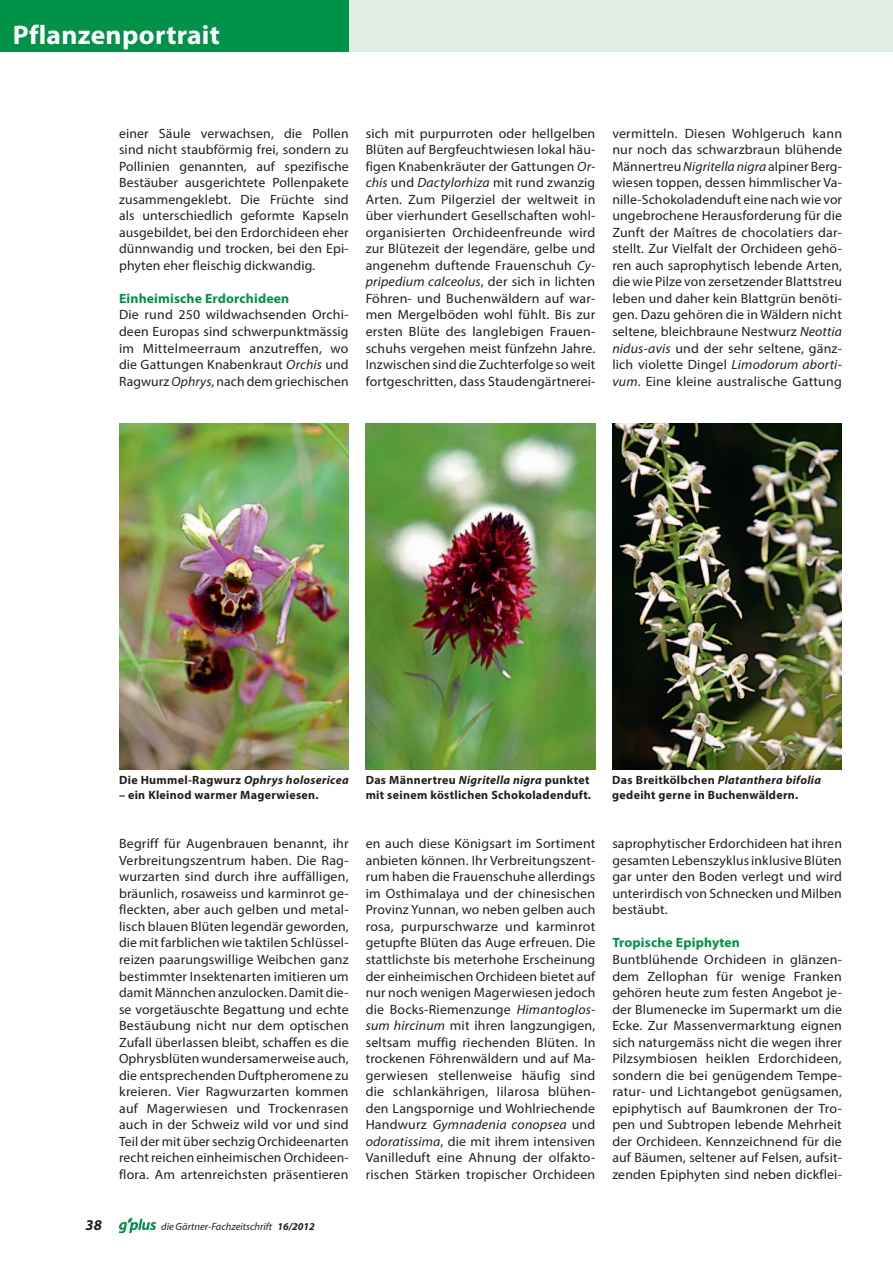
<style>
.page{position:relative;width:893px;height:1263px;background:#fff}
.page>*{position:absolute;margin:0;border:0;box-sizing:border-box;transform-origin:0 0}
.t1{font:700 27px "Myriad Pro";letter-spacing:.01em;color:#fff}
.t2{font:italic 700 15px "Myriad Pro";color:#231f20}
.t3{font:13.5px/16.5px "Myriad Pro";letter-spacing:.01em;color:#231f20;text-align:justify}
.t4{font:700 13.5px "Myriad Pro";letter-spacing:.01em;color:#009247}
.t5{font:700 12px/14.2px "Myriad Pro";letter-spacing:.025em;color:#231f20}
.t6{font:italic 10.5px "Myriad Pro";color:#231f20}
.s1{font-style:italic}
.s2{font-weight:700}
</style>
<div class="page">
<svg style="left:119px;top:1218px;width:37px;height:15px"></svg>
<div style="left:349px;top:0;width:544px;height:51px;background:#e0eee4"></div>
<div style="left:0;top:0;width:349px;height:51px;background:#009247"></div>
<img style="left:612px;top:423px;width:230px;height:347px">
<img style="left:366px;top:423px;width:229px;height:347px">
<img style="left:119px;top:423px;width:230px;height:347px">
<h1 class="t1" style="left:13px;top:17px;width:209px">Pflanzenportrait</h1>
<p class="t3" style="left:119px;top:125px;width:231px">einer Säule verwachsen, die Pollen sind nicht staubförmig frei, sondern zu Pollinien genannten, auf spezifische Bestäuber ausgerichtete Pollenpakete zusammengeklebt. Die Früchte sind als unterschiedlich geformte Kapseln ausgebildet, bei den Erdorchideen eher dünnwandig und trocken, bei den Epi&shy;phyten eher fleischig dickwandig.</p>
<p class="t4" style="left:119px;top:290px;width:172px">Einheimische Erdorchideen</p>
<p class="t3" style="left:119px;top:306px;width:231px">Die rund 250 wildwachsenden Orchi&shy;deen Europas sind schwerpunktmässig im Mittelmeerraum anzutreffen, wo die Gattungen Knabenkraut <span class="s1">Orchis</span> und Ragwurz <span class="s1">Ophrys</span>, nach dem griechischen</p>
<p class="t3" style="left:366px;top:125px;width:231px">sich mit purpurroten oder hellgelben Blüten auf Bergfeuchtwiesen lokal häu&shy;figen Knabenkräuter der Gattungen <span class="s1">Or&shy;chis</span> und <span class="s1">Dactylorhiza</span> mit rund zwanzig Arten. Zum Pilgerziel der weltweit in über vierhundert Gesellschaften wohl&shy;organisierten Orchideenfreunde wird zur Blütezeit der legendäre, gelbe und angenehm duftende Frauenschuh <span class="s1">Cy&shy;pripedium calceolus</span>, der sich in lichten Föhren- und Buchenwäldern auf war&shy;men Mergelböden wohl fühlt. Bis zur ersten Blüte des langlebigen Frauen&shy;schuhs vergehen meist fünfzehn Jahre.<br>Inzwischen sind die Zuchterfolge so weit fortgeschritten, dass Staudengärtnerei-</p>
<p class="t3" style="left:612px;top:125px;width:231px">vermitteln. Diesen Wohlgeruch kann nur noch das schwarzbraun blühende Männertreu <span class="s1">Nigritella nigra</span> alpiner Berg&shy;wiesen toppen, dessen himmlischer Va&shy;nille-Schokoladenduft eine nach wie vor ungebrochene Herausforderung für die Zunft der Maîtres de chocolatiers dar&shy;stellt. Zur Vielfalt der Orchideen gehö&shy;ren auch saprophytisch lebende Arten, die wie Pilze von zersetzender Blattstreu leben und daher kein Blattgrün benöti&shy;gen. Dazu gehören die in Wäldern nicht seltene, bleichbraune Nestwurz <span class="s1">Neottia nidus-avis</span> und der sehr seltene, gänz&shy;lich violette Dingel <span class="s1">Limodorum aborti&shy;vum</span>. Eine kleine australische Gattung</p>
<p class="t5" style="left:119px;top:773px;width:231px">Die Hummel-Ragwurz <span class="s1">Ophrys holosericea</span></p>
<p class="t5" style="left:119px;top:787px;width:201px">– ein Kleinod warmer Magerwiesen.</p>
<p class="t3" style="left:119px;top:835px;width:231px">Begriff für Augenbrauen benannt, ihr Verbreitungszentrum haben. Die Rag&shy;wurzarten sind durch ihre auffälligen, bräunlich, rosaweiss und karminrot ge&shy;fleckten, aber auch gelben und metal&shy;lisch blauen Blüten legendär geworden, die mit farblichen wie taktilen Schlüssel&shy;reizen paarungswillige Weibchen ganz bestimmter Insektenarten imitieren um damit Männchen anzulocken. Damit die&shy;se vorgetäuschte Begattung und echte Bestäubung nicht nur dem optischen Zufall überlassen bleibt, schaffen es die Ophrysblüten wundersamerweise auch, die entsprechenden Duftpheromene zu kreieren. Vier Ragwurzarten kommen auf Magerwiesen und Trockenrasen auch in der Schweiz wild vor und sind Teil der mit über sechzig Orchideenarten recht reichen einheimischen Orchideen&shy;flora. Am artenreichsten präsentieren</p>
<p class="t2" style="left:86px;top:1215px;width:18px">38</p>
<p class="t6" style="left:161px;top:1220px;width:155px">die Gärtner-Fachzeitschrift <span class="s2">16/2012</span></p>
<p class="t5" style="left:366px;top:773px;width:227px">Das Männertreu <span class="s1">Nigritella nigra</span> punktet mit seinem köstlichen Schokoladenduft.</p>
<p class="t5" style="left:612px;top:773px;width:210px">Das Breitkölbchen <span class="s1">Platanthera bifolia </span>gedeiht gerne in Buchenwäldern.</p>
<p class="t3" style="left:366px;top:835px;width:231px">en auch diese Königsart im Sortiment anbieten können. Ihr Verbreitungszent&shy;rum haben die Frauenschuhe allerdings im Osthimalaya und der chinesischen Provinz Yunnan, wo neben gelben auch rosa, purpurschwarze und karminrot getupfte Blüten das Auge erfreuen. Die stattlichste bis meterhohe Erscheinung der einheimischen Orchideen bietet auf nur noch wenigen Magerwiesen jedoch die Bocks-Riemenzunge <span class="s1">Himantoglos&shy;sum hircinum</span> mit ihren langzungigen, seltsam muffig riechenden Blüten. In trockenen Föhrenwäldern und auf Ma&shy;gerwiesen stellenweise häufig sind die schlankährigen, lilarosa blühen&shy;den Langspornige und Wohlriechende Handwurz <span class="s1">Gymnadenia conopsea</span> und <span class="s1">odoratissima</span>, die mit ihrem intensiven Vanilleduft eine Ahnung der olfakto&shy;rischen Stärken tropischer Orchideen</p>
<p class="t3" style="left:612px;top:835px;width:231px">saprophytischer Erdorchideen hat ihren gesamten Lebenszyklus inklusive Blüten gar unter den Boden verlegt und wird unterirdisch von Schnecken und Milben bestäubt.</p>
<p class="t4" style="left:612px;top:934px;width:129px">Tropische Epiphyten</p>
<p class="t3" style="left:612px;top:951px;width:231px">Buntblühende Orchideen in glänzen&shy;dem Zellophan für wenige Franken gehören heute zum festen Angebot je&shy;der Blumenecke im Supermarkt um die Ecke. Zur Massenvermarktung eignen sich naturgemäss nicht die wegen ihrer Pilzsymbiosen heiklen Erdorchideen, sondern die bei genügendem Tempe&shy;ratur- und Lichtangebot genügsamen, epiphytisch auf Baumkronen der Tro&shy;pen und Subtropen lebende Mehrheit der Orchideen. Kennzeichnend für die auf Bäumen, seltener auf Felsen, aufsit&shy;zenden Epiphyten sind neben dickflei-</p>
</div>
